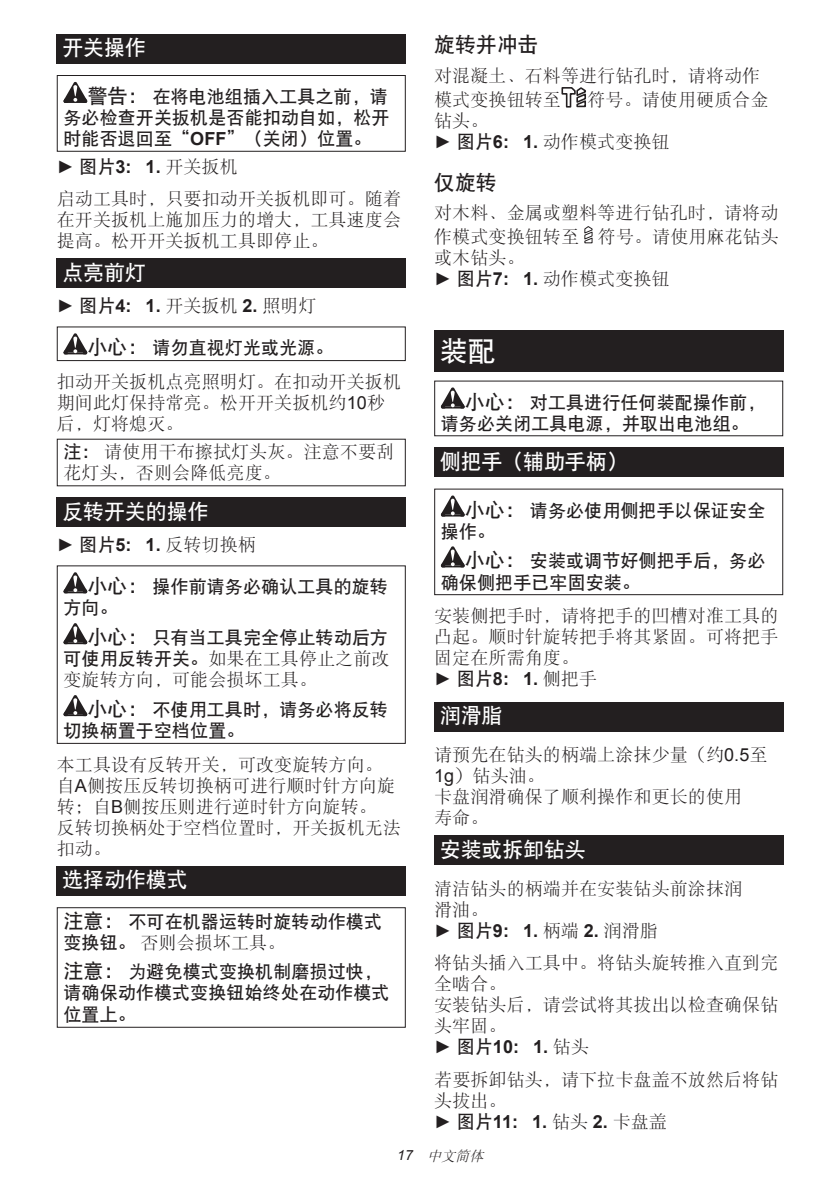
<style>
.page{position:relative;width:840px;height:1191px;background:#fff}
.page>*{position:absolute;margin:0;border:0;box-sizing:border-box;transform-origin:0 0}
.t1{font:28px "DFP Hei W7";color:#fff}
.t2{font:21px "DFP Hei W7";letter-spacing:-.01em;color:#fff}
.t3{font:21px "DFP Hei W7";letter-spacing:-.01em;color:#231f20}
.t4{font:18px/21px "DFP Song W3";letter-spacing:.005em;color:#231f20}
.t5{font:18px/21px "DFP Hei W7";letter-spacing:.005em;color:#231f20}
.t6{font:700 18px "Arial";color:#231f20}
.t7{font:italic 14px "DFP Song W3";color:#231f20}
.s1{font-size:20px}
.s2{font-family:"Arial";font-weight:700}
.s3{font-weight:400}
.s4{font-family:"DFP Hei W7";font-weight:400}
.s5{font-family:"DFP Song W3";font-weight:400}
.s6{font-family:"Arial"}
.s7{font-family:"DFP Hei W7"}
</style>
<div class="page">
<div style="left:57px;top:34px;width:348px;height:29px;background:#231f20"></div>
<svg style="left:63px;top:82px;width:24px;height:21px"></svg>
<div style="left:57px;top:75px;width:348px;height:77px;border:1px solid #231f20"></div>
<div style="left:57px;top:259px;width:348px;height:29px;background:#231f20"></div>
<svg style="left:63px;top:333px;width:24px;height:21px"></svg>
<div style="left:57px;top:326px;width:348px;height:35px;border:1px solid #231f20"></div>
<div style="left:57px;top:497px;width:348px;height:30px;background:#231f20"></div>
<svg style="left:63px;top:572px;width:24px;height:21px"></svg>
<svg style="left:63px;top:623px;width:24px;height:21px"></svg>
<svg style="left:63px;top:695px;width:24px;height:21px"></svg>
<div style="left:57px;top:565px;width:348px;height:179px;border:1px solid #231f20"></div>
<div style="left:57px;top:866px;width:348px;height:29px;background:#231f20"></div>
<div style="left:57px;top:907px;width:348px;height:120px;border:1px solid #231f20"></div>
<svg style="left:561px;top:87px;width:25px;height:21px"></svg>
<svg style="left:584px;top:226px;width:9px;height:18px"></svg>
<div style="left:434px;top:331px;width:348px;height:41px;background:#231f20"></div>
<svg style="left:440px;top:387px;width:24px;height:21px"></svg>
<div style="left:434px;top:447px;width:348px;height:30px;background:#231f20"></div>
<svg style="left:440px;top:495px;width:24px;height:21px"></svg>
<svg style="left:440px;top:546px;width:24px;height:21px"></svg>
<div style="left:434px;top:488px;width:348px;height:107px;border:1px solid #231f20"></div>
<div style="left:434px;top:702px;width:348px;height:29px;background:#231f20"></div>
<div style="left:434px;top:835px;width:348px;height:30px;background:#231f20"></div>
<p class="t2" style="left:62px;top:37px;width:85px">开关操作</p>
<p class="t5" style="left:63px;top:86px;width:327px;text-align:justify;text-indent:24px"><span class="s1">警告：</span>在将电池组插入工具之前，请务必检查开关扳机是否能扣动自如，松开时能否退回至“<span class="s2">OFF</span>”（关闭）位置。</p>
<p class="t6" style="left:57px;top:154px;width:182px"><span class="s3">►</span> <span class="s4">图片</span>3: 1. <span class="s5">开关扳机</span></p>
<p class="t4" style="left:57px;top:188px;width:345px;text-align:justify">启动工具时，只要扣动开关扳机即可。随着在开关扳机上施加压力的增大，工具速度会提高。松开开关扳机工具即停止。</p>
<p class="t2" style="left:62px;top:261px;width:85px">点亮前灯</p>
<p class="t4" style="left:57px;top:295px;width:261px"><span class="s6">►</span> <span class="s7">图片</span><span class="s2">4: 1.</span> 开关扳机 <span class="s2">2.</span> 照明灯</p>
<p class="t5" style="left:87px;top:337px;width:247px"><span class="s1">小心：</span>请勿直视灯光或光源。</p>
<p class="t4" style="left:57px;top:371px;width:345px">扣动开关扳机点亮照明灯。在扣动开关扳机期间此灯保持常亮。松开开关扳机约<span class="s6">10</span>秒后，灯将熄灭。</p>
<p class="t4" style="left:63px;top:441px;width:332px"><span class="s7">注：</span>请使用干布擦拭灯头灰。注意不要刮花灯头，否则会降低亮度。</p>
<p class="t2" style="left:62px;top:500px;width:147px">反转开关的操作</p>
<p class="t4" style="left:57px;top:534px;width:200px"><span class="s6">►</span> <span class="s7">图片</span><span class="s2">5: 1.</span> 反转切换柄</p>
<p class="t5" style="left:63px;top:576px;width:326px;text-indent:24px"><span class="s1">小心：</span>操作前请务必确认工具的旋转方向。</p>
<p class="t5" style="left:87px;top:627px;width:302px"><span class="s1">小心：</span>只有当工具完全停止转动后方</p>
<p class="t4" style="left:63px;top:648px;width:327px"><span class="s7">可使用反转开关。</span>如果在工具停止之前改变旋转方向，可能会损坏工具。</p>
<p class="t5" style="left:63px;top:699px;width:326px;text-indent:24px"><span class="s1">小心：</span>不使用工具时，请务必将反转切换柄置于空档位置。</p>
<p class="t4" style="left:57px;top:753px;width:345px">本工具设有反转开关，可改变旋转方向。自<span class="s6">A</span>侧按压反转切换柄可进行顺时针方向旋转；自<span class="s6">B</span>侧按压则进行逆时针方向旋转。<br>反转切换柄处于空档位置时，开关扳机无法扣动。</p>
<p class="t2" style="left:62px;top:869px;width:127px">选择动作模式</p>
<p class="t5" style="left:63px;top:911px;width:320px"><span class="s1">注意：</span>不可在机器运转时旋转动作模式</p>
<p class="t4" style="left:63px;top:932px;width:223px"><span class="s7">变换钮。</span>否则会损坏工具。</p>
<p class="t5" style="left:63px;top:961px;width:327px"><span class="s1">注意：</span>为避免模式变换机制磨损过快，请确保动作模式变换钮始终处在动作模式位置上。</p>
<p class="t3" style="left:434px;top:34px;width:106px">旋转并冲击</p>
<p class="t4" style="left:434px;top:63px;width:327px;line-height:24.2px">对混凝土、石料等进行钻孔时，请将动作模式变换钮转至</p>
<p class="t4" style="left:587px;top:89px;width:182px">符号。请使用硬质合金</p>
<p class="t4" style="left:434px;top:110px;width:237px">钻头。<br><span class="s6">►</span> <span class="s7">图片</span><span class="s2">6: 1.</span> 动作模式变换钮</p>
<p class="t3" style="left:434px;top:171px;width:64px">仅旋转</p>
<p class="t4" style="left:434px;top:200px;width:346px;line-height:24.2px">对木料、金属或塑料等进行钻孔时，请将动作模式变换钮转至 符号。请使用麻花钻头</p>
<p class="t4" style="left:434px;top:247px;width:237px">或木钻头。<br><span class="s6">►</span> <span class="s7">图片</span><span class="s2">7: 1.</span> 动作模式变换钮</p>
<h1 class="t1" style="left:439px;top:336px;width:57px">装配</h1>
<p class="t5" style="left:440px;top:391px;width:326px;text-indent:24px"><span class="s1">小心：</span>对工具进行任何装配操作前，请务必关闭工具电源，并取出电池组。</p>
<p class="t2" style="left:439px;top:450px;width:189px">侧把手（辅助手柄）</p>
<p class="t5" style="left:440px;top:499px;width:326px;text-indent:24px"><span class="s1">小心：</span>请务必使用侧把手以保证安全操作。</p>
<p class="t5" style="left:440px;top:550px;width:326px;text-indent:24px"><span class="s1">小心：</span>安装或调节好侧把手后，务必确保侧把手已牢固安装。</p>
<p class="t4" style="left:434px;top:605px;width:345px;text-align:justify">安装侧把手时，请将把手的凹槽对准工具的凸起。顺时针旋转把手将其紧固。可将把手固定在所需角度。</p>
<p class="t6" style="left:434px;top:667px;width:164px"><span class="s3">►</span> <span class="s4">图片</span>8: 1. <span class="s5">侧把手</span></p>
<p class="t2" style="left:439px;top:705px;width:64px">润滑脂</p>
<p class="t4" style="left:434px;top:744px;width:335px">请预先在钻头的柄端上涂抹少量（约<span class="s6">0.5</span>至<br><span class="s6">1g</span>）钻头油。<br>卡盘润滑确保了顺利操作和更长的使用<br>寿命。</p>
<p class="t2" style="left:439px;top:838px;width:147px">安装或拆卸钻头</p>
<p class="t4" style="left:434px;top:877px;width:309px">清洁钻头的柄端并在安装钻头前涂抹润滑油。</p>
<p class="t6" style="left:434px;top:918px;width:225px"><span class="s3">►</span> <span class="s4">图片</span>9: 1. <span class="s5">柄端</span> 2. <span class="s5">润滑脂</span></p>
<p class="t4" style="left:434px;top:952px;width:345px">将钻头插入工具中。将钻头旋转推入直到完全啮合。<br>安装钻头后，请尝试将其拔出以检查确保钻头牢固。</p>
<p class="t6" style="left:434px;top:1035px;width:156px"><span class="s3">►</span> <span class="s4">图片</span>10: 1. <span class="s5">钻头</span></p>
<p class="t4" style="left:434px;top:1068px;width:345px">若要拆卸钻头，请下拉卡盘盖不放然后将钻头拔出。</p>
<p class="t6" style="left:434px;top:1109px;width:234px"><span class="s3">►</span> <span class="s4">图片</span>11: 1. <span class="s5">钻头</span> 2. <span class="s5">卡盘盖</span></p>
<p class="t7" style="left:397px;top:1148px;width:91px"><span class="s6">1 7</span> 中文简体</p>
</div>
